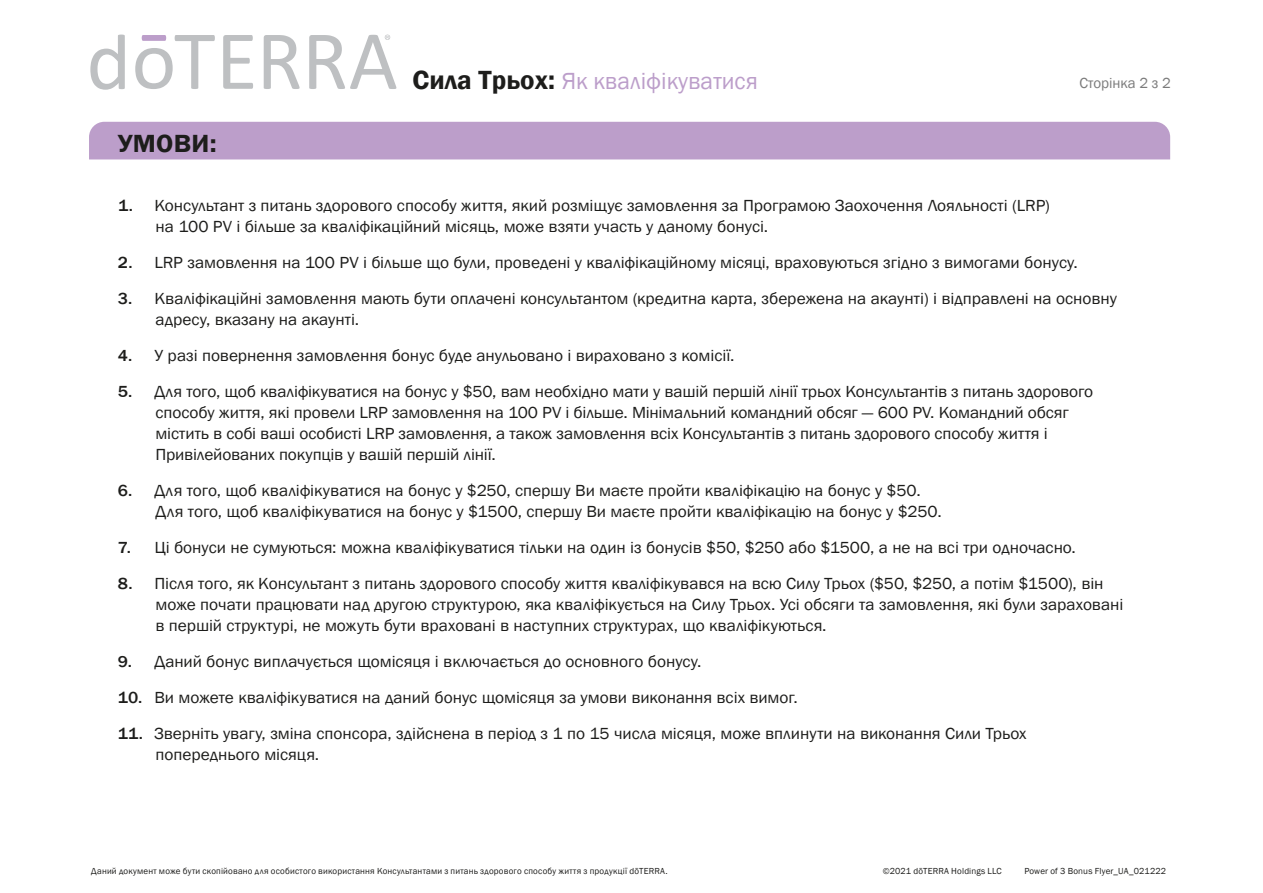
<style>
.page{position:relative;width:1263px;height:893px;background:#fff}
.page>*{position:absolute;margin:0;border:0;box-sizing:border-box;transform-origin:0 0}
.t1{font:600 25.5px "Franklin Gothic";letter-spacing:.01em;color:#1d1d1b;scale:1.05 1}
.t2{font:24px "Franklin Gothic";color:#bc9eca}
.t3{font:16.5px/21px "Franklin Gothic";color:#1d1d1b;scale:1.05 1}
.t4{font:15px "Franklin Gothic";color:#7b7b7b}
.t5{font:9px "Franklin Gothic";letter-spacing:.02em;color:#1d1d1b}
.s1{font-weight:600;font-size:27px;color:#1d1d1b}
.s2{font-weight:500}
</style>
<div class="page">
<div style="left:89px;top:122px;width:1081px;height:37px;background:#bc9eca"></div>
<svg style="left:264px;top:35px;width:36px;height:54px"></svg>
<svg style="left:223px;top:35px;width:30px;height:54px"></svg>
<svg style="left:135px;top:35px;width:80px;height:54px"></svg>
<svg style="left:90px;top:35px;width:35px;height:55px"></svg>
<svg style="left:309px;top:35px;width:87px;height:54px"></svg>
<h1 class="t1" style="left:118px;top:128px;width:95px">УМОВИ:</h1>
<h2 class="t2" style="left:413px;top:66px;width:347px"><span class="s1">Сила Трьох:</span> Як кваліфікуватися</h2>
<p class="t4" style="left:1079px;top:74px;width:93px">Сторінка 2 з 2</p>
<p class="t3" style="left:155px;top:195px;width:853px;text-indent:-37px"><span class="s2">1.</span> Консультант з питань здорового способу життя, який розміщує замовлення за Програмою Заохочення Лояльності (LRP) на 100 PV і більше за кваліфікаційний місяць, може взяти участь у даному бонусі.</p>
<p class="t3" style="left:118px;top:252px;width:916px"><span class="s2">2.</span> LRP замовлення на 100 PV і більше що були, проведені у кваліфікаційному місяці, враховуються згідно з вимогами бонусу.</p>
<p class="t3" style="left:155px;top:288px;width:917px;text-indent:-38px"><span class="s2">3.</span> Кваліфікаційні замовлення мають бути оплачені консультантом (кредитна карта, збережена на акаунті) і відправлені на основну адресу, вказану на акаунті.</p>
<p class="t3" style="left:118px;top:345px;width:589px"><span class="s2">4.</span> У разі повернення замовлення бонус буде анульовано і вираховано з комісії.</p>
<p class="t3" style="left:155px;top:381px;width:895px;text-indent:-38px"><span class="s2">5.</span> Для того, щоб кваліфікуватися на бонус у $50, вам необхідно мати у вашій першій лінії трьох Консультантів з питань здорового способу життя, які провели LRP замовлення на 100 PV і більше. Мінімальний командний обсяг — 600 PV. Командний обсяг містить в собі ваші особисті LRP замовлення, а також замовлення всіх Консультантів з питань здорового способу життя і Привілейованих покупців у вашій першій лінії.</p>
<p class="t3" style="left:155px;top:480px;width:750px;text-indent:-38px"><span class="s2">6.</span> Для того, щоб кваліфікуватися на бонус у $250, спершу Ви маєте пройти кваліфікацію на бонус у $50.<br>Для того, щоб кваліфікуватися на бонус у $1500, спершу Ви маєте пройти кваліфікацію на бонус у $250.</p>
<p class="t3" style="left:118px;top:537px;width:914px"><span class="s2">7.</span> Ці бонуси не сумуються: можна кваліфікуватися тільки на один із бонусів $50, $250 або $1500, а не на всі три одночасно.</p>
<p class="t3" style="left:155px;top:573px;width:923px;text-indent:-38px"><span class="s2">8.</span> Після того, як Консультант з питань здорового способу життя кваліфікувався на всю Силу Трьох ($50, $250, а потім $1500), він може почати працювати над другою структурою, яка кваліфікується на Силу Трьох. Усі обсяги та замовлення, які були зараховані в першій структурі, не можуть бути враховані в наступних структурах, що кваліфікуються.</p>
<p class="t3" style="left:118px;top:651px;width:557px"><span class="s2">9.</span> Даний бонус виплачується щомісяця і включається до основного бонусу.</p>
<p class="t3" style="left:118px;top:687px;width:649px"><span class="s2">10.</span> Ви можете кваліфікуватися на даний бонус щомісяця за умови виконання всіх вимог.</p>
<p class="t3" style="left:155px;top:723px;width:831px;text-indent:-38px"><span class="s2">11.</span> Зверніть увагу, зміна спонсора, здійснена в період з 1 по 15 числа місяця, може вплинути на виконання Сили Трьох попереднього місяця.</p>
<p class="t5" style="left:91px;top:865px;width:578px">Даний документ може бути скопійовано для особистого використання Консультантами з питань здорового способу життя з продукції dōTERRA.</p>
<p class="t5" style="left:883px;top:865px;width:121px">©2021 dōTERRA Holdings LLC</p>
<p class="t5" style="left:1024px;top:865px;width:143px">Power of 3 Bonus Flyer_UA_021222</p>
</div>
